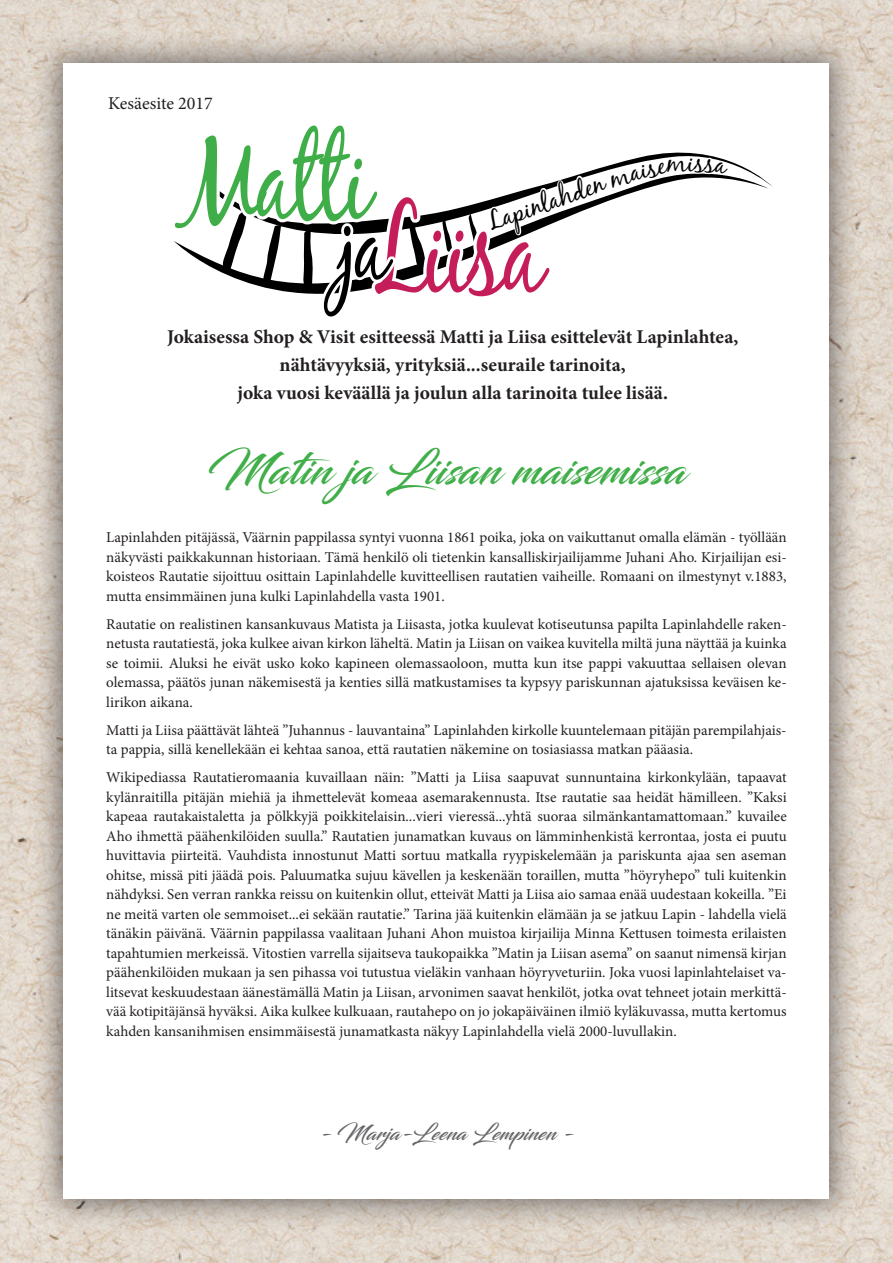
<style>
.page{position:relative;width:893px;height:1263px;background:#fff}
.page>*{position:absolute;margin:0;border:0;box-sizing:border-box;transform-origin:0 0}
.t1{font:121.2px "Black Jack";letter-spacing:-.03em;color:#c41d59;scale:.79 1}
.t2{font:118.5px "Black Jack";letter-spacing:-.03em;color:#3fae49;scale:.79 1}
.t3{font:43.5px "Blacksword";letter-spacing:.01em;color:#40ae49}
.t4{font:25.95px "Black Jack";color:#000001}
.t5{font:21px "Blacksword";letter-spacing:.01em;color:#656568}
.t6{font:700 19.5px/28px "Minion Pro";color:#231f20;text-align:center}
.t7{font:18px "Minion Pro";color:#231f20}
.t8{font:15px/19.5px "Minion Pro";color:#231f20;text-align:justify}
.s1{font-size:101.25px;color:#000001}
</style>
<div class="page">
<img style="left:0;top:0;width:893px;height:1263px">
<div style="left:31px;top:31px;width:831px;height:1201px;background:#231f20;opacity:.56"></div>
<div style="left:64px;top:64px;width:765px;height:1135px;background:#fff"></div>
<svg style="left:174px;top:152px;width:557px;height:142px"></svg>
<p class="t7" style="left:108px;top:91px;width:106px">Kesäesite 2017</p>
<h2 class="t2" style="left:181px;top:106px;width:241px">Matti</h2>
<h3 class="t4" style="left:483px;top:207px;width:77px;rotate:-19deg">Lapinla</h3>
<h1 class="t1" style="left:339px;top:177px;width:261px"><span class="s1">ja</span>Liisa</h1>
<h3 class="t4" style="left:688px;top:147px;width:8px">i</h3>
<h3 class="t6" style="left:167px;top:322px;width:573px">Jokaisessa Shop &amp; Visit esitteessä Matti ja Liisa esittelevät Lapinlahtea, nähtävyyksiä, yrityksiä...seuraile tarinoita,<br>joka vuosi keväällä ja joulun alla tarinoita tulee lisää.</h3>
<h3 class="t3" style="left:207px;top:444px;width:480px">Matin ja Liisan maisemissa</h3>
<p class="t8" style="left:106px;top:528px;width:682px">Lapinlahden pitäjässä, Väärnin pappilassa syntyi vuonna 1861 poika, joka on vaikuttanut omalla elämän - työllään näkyvästi paikkakunnan historiaan. Tämä henkilö oli tietenkin kansalliskirjailijamme Juhani Aho. Kirjailijan esi&shy;koisteos Rautatie sijoittuu osittain Lapinlahdelle kuvitteellisen rautatien vaiheille. Romaani on ilmestynyt v.1883, mutta ensimmäinen juna kulki Lapinlahdella vasta 1901.</p>
<p class="t8" style="left:106px;top:614px;width:682px">Rautatie on realistinen kansankuvaus Matista ja Liisasta, jotka kuulevat kotiseutunsa papilta Lapinlahdelle raken&shy;netusta rautatiestä, joka kulkee aivan kirkon läheltä. Matin ja Liisan on vaikea kuvitella miltä juna näyttää ja kuinka se toimii. Aluksi he eivät usko koko kapineen olemassaoloon, mutta kun itse pappi vakuuttaa sellaisen olevan olemassa, päätös junan näkemisestä ja kenties sillä matkustamises ta kypsyy pariskunnan ajatuksissa keväisen ke&shy;lirikon aikana.</p>
<p class="t8" style="left:106px;top:720px;width:682px">Matti ja Liisa päättävät lähteä ”Juhannus - lauvantaina” Lapinlahden kirkolle kuuntelemaan pitäjän parempilahjais&shy;ta pappia, sillä kenellekään ei kehtaa sanoa, että rautatien näkemine on tosiasiassa matkan pääasia.</p>
<p class="t8" style="left:106px;top:768px;width:682px">Wikipediassa Rautatieromaania kuvaillaan näin: ”Matti ja Liisa saapuvat sunnuntaina kirkonkylään, tapaavat kylänraitilla pitäjän miehiä ja ihmettelevät komeaa asemarakennusta. Itse rautatie saa heidät hämilleen. ”Kaksi kapeaa rautakaistaletta ja pölkkyjä poikkitelaisin...vieri vieressä...yhtä suoraa silmänkantamattomaan.” kuvailee Aho ihmettä päähenkilöiden suulla.” Rautatien junamatkan kuvaus on lämminhenkistä kerrontaa, josta ei puutu huvittavia piirteitä. Vauhdista innostunut Matti sortuu matkalla ryypiskelemään ja pariskunta ajaa sen aseman ohitse, missä piti jäädä pois. Paluumatka sujuu kävellen ja keskenään toraillen, mutta ”höyryhepo” tuli kuitenkin nähdyksi. Sen verran rankka reissu on kuitenkin ollut, etteivät Matti ja Liisa aio samaa enää uudestaan kokeilla. ”Ei ne meitä varten ole semmoiset...ei sekään rautatie.” Tarina jää kuitenkin elämään ja se jatkuu Lapin - lahdella vielä tänäkin päivänä. Väärnin pappilassa vaalitaan Juhani Ahon muistoa kirjailija Minna Kettusen toimesta erilaisten tapahtumien merkeissä. Vitostien varrella sijaitseva taukopaikka ”Matin ja Liisan asema” on saanut nimensä kirjan päähenkilöiden mukaan ja sen pihassa voi tutustua vieläkin vanhaan höyryveturiin. Joka vuosi lapinlahtelaiset va&shy;litsevat keskuudestaan äänestämällä Matin ja Liisan, arvonimen saavat henkilöt, jotka ovat tehneet jotain merkittä&shy;vää kotipitäjänsä hyväksi. Aika kulkee kulkuaan, rautahepo on jo jokapäiväinen ilmiö kyläkuvassa, mutta kertomus kahden kansanihmisen ensimmäisestä junamatkasta näkyy Lapinlahdella vielä 2000-luvullakin.</p>
<h3 class="t5" style="left:319px;top:1121px;width:256px">- Marja-Leena Lempinen -</h3>
</div>
